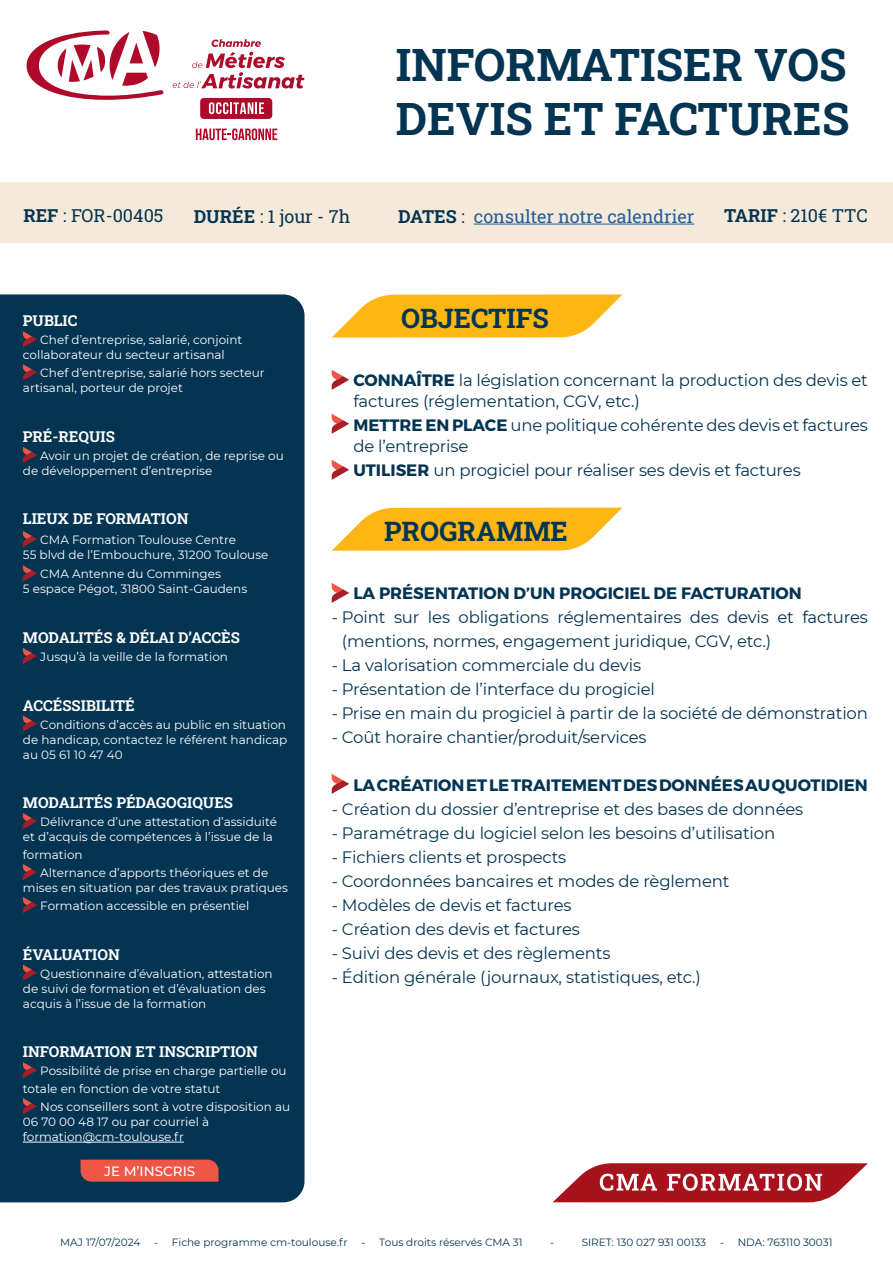
<style>
.page{position:relative;width:893px;height:1263px;background:#fff}
.page>*{position:absolute;margin:0;border:0;box-sizing:border-box;transform-origin:0 0}
.t1{font:700 45px/54px "Roboto Slab";color:#033452}
.t2{font:700 27px "Roboto Slab";color:#033452}
.t3{font:18px "Roboto Slab";color:#033452}
.t4{font:18px "Roboto Slab";color:#215e9e}
.t5{font:16.5px/21px "Montserrat";letter-spacing:-.01em;color:#033452}
.t6{font:700 16.5px "Montserrat";color:#033452}
.t7{font:700 15px "Roboto Slab";color:#fff}
.t8{font:500 13.5px "Montserrat";color:#fff}
.t9{font:12px/15px "Montserrat";color:#fff}
.t10{font:10.5px "Montserrat";color:#033452}
.s1{font-weight:700}
.s2{font-weight:700;color:#033452}
.s3{color:#033452}
</style>
<div class="page">
<div style="left:0;top:183px;width:893px;height:60px;background:#f5e9da"></div>
<hr style="left:474px;top:224px;width:220px;height:1px;background:#215e9e">
<svg style="left:332px;top:294px;width:290px;height:44px;background:#fdc33d"></svg>
<div style="left:0;top:294px;width:305px;height:908px;background:#033452"></div>
<svg style="left:23px;top:331px;width:14px;height:16px"></svg>
<svg style="left:23px;top:364px;width:14px;height:16px"></svg>
<svg style="left:27px;top:30px;width:137px;height:70px"></svg>
<div style="left:200px;top:98px;width:72px;height:21px;background:#b00a2b;border-radius:4px"></div>
<svg style="left:173px;top:39px;width:132px;height:50px"></svg>
<svg style="left:209px;top:102px;width:55px;height:12px"></svg>
<svg style="left:196px;top:128px;width:81px;height:12px"></svg>
<svg style="left:332px;top:370px;width:17px;height:20px"></svg>
<svg style="left:332px;top:414px;width:17px;height:20px"></svg>
<svg style="left:332px;top:460px;width:17px;height:20px"></svg>
<svg style="left:23px;top:813px;width:14px;height:16px"></svg>
<svg style="left:23px;top:864px;width:14px;height:16px"></svg>
<svg style="left:23px;top:897px;width:14px;height:16px"></svg>
<svg style="left:23px;top:447px;width:14px;height:16px"></svg>
<svg style="left:23px;top:964px;width:14px;height:17px"></svg>
<svg style="left:23px;top:715px;width:14px;height:17px"></svg>
<svg style="left:23px;top:648px;width:14px;height:16px"></svg>
<svg style="left:23px;top:531px;width:14px;height:16px"></svg>
<svg style="left:23px;top:565px;width:14px;height:17px"></svg>
<hr style="left:23px;top:1142px;width:161px;height:1px;background:#fff">
<svg style="left:23px;top:1062px;width:14px;height:16px"></svg>
<svg style="left:23px;top:1098px;width:14px;height:16px"></svg>
<div style="left:81px;top:1159px;width:138px;height:22px;background:#f05648"></div>
<svg style="left:332px;top:583px;width:17px;height:20px"></svg>
<svg style="left:332px;top:774px;width:17px;height:20px"></svg>
<svg style="left:332px;top:508px;width:290px;height:43px;background:#fdc239"></svg>
<svg style="left:553px;top:1163px;width:315px;height:39px"></svg>
<h1 class="t1" style="left:396px;top:37px;width:455px">INFORMATISER VOS<br>DEVIS ET FACTURES</h1>
<h3 class="t3" style="left:23px;top:203px;width:141px"><span class="s1">REF</span> : FOR-00405</h3>
<h3 class="t3" style="left:194px;top:204px;width:158px"><span class="s1">DURÉE</span> : 1 jour - 7h</h3>
<h3 class="t4" style="left:398px;top:204px;width:298px"><span class="s2">DATES</span> <span class="s3">:</span> consulter notre calendrier</h3>
<h3 class="t3" style="left:724px;top:203px;width:145px"><span class="s1">TARIF</span> : 210€ TTC</h3>
<p class="t7" style="left:23px;top:311px;width:56px">PUBLIC</p>
<h2 class="t2" style="left:401px;top:299px;width:149px">OBJECTIFS</h2>
<p class="t9" style="left:23px;top:332px;width:221px;text-indent:17px">Chef d’entreprise, salarié, conjoint collaborateur du secteur artisanal</p>
<p class="t9" style="left:23px;top:365px;width:243px;text-indent:17px">Chef d’entreprise, salarié hors secteur artisanal, porteur de projet</p>
<h3 class="t5" style="left:353px;top:369px;width:516px"><span class="s1">CONNAÎTRE</span> la législation concernant la production des devis et factures (réglementation, CGV, etc.)</h3>
<h3 class="t5" style="left:353px;top:414px;width:516px"><span class="s1">METTRE EN PLACE</span> une politique cohérente des devis et factures de l’entreprise</h3>
<h3 class="t5" style="left:353px;top:459px;width:449px"><span class="s1">UTILISER</span> un progiciel pour réaliser ses devis et factures</h3>
<p class="t7" style="left:23px;top:426px;width:93px">PRÉ-REQUIS</p>
<p class="t9" style="left:23px;top:448px;width:262px;text-indent:17px">Avoir un projet de création, de reprise ou de développement d’entreprise</p>
<p class="t7" style="left:23px;top:509px;width:167px">LIEUX DE FORMATION</p>
<p class="t9" style="left:23px;top:532px;width:247px;text-indent:17px">CMA Formation Toulouse Centre<br>55 blvd de l’Embouchure, 31200 Toulouse</p>
<p class="t9" style="left:23px;top:566px;width:226px;text-indent:17px">CMA Antenne du Comminges<br>5 espace Pégot, 31800 Saint-Gaudens</p>
<p class="t7" style="left:23px;top:627px;width:218px">MODALITÉS &amp; DÉLAI D’ACCÈS</p>
<p class="t9" style="left:40px;top:649px;width:189px">Jusqu’à la veille de la formation</p>
<p class="t7" style="left:23px;top:695px;width:113px">ACCÉSSIBILITÉ</p>
<p class="t9" style="left:23px;top:716px;width:266px;text-align:justify;text-indent:17px">Conditions d’accès au public en situation de handicap, contactez le référent handicap au 05 61 10 47 40</p>
<p class="t7" style="left:23px;top:792px;width:212px">MODALITÉS PÉDAGOGIQUES</p>
<p class="t9" style="left:23px;top:814px;width:256px;text-indent:17px">Délivrance d’une attestation d’assiduité et d’acquis de compétences à l’issue de la</p>
<p class="t9" style="left:40px;top:845px;width:230px;line-height:18px;text-indent:-17px">formation<br>Alternance d’apports théoriques et de</p>
<p class="t9" style="left:40px;top:878px;width:249px;line-height:18px;text-indent:-17px">mises en situation par des travaux pratiques<br>Formation accessible en présentiel</p>
<p class="t7" style="left:23px;top:944px;width:98px">ÉVALUATION</p>
<p class="t9" style="left:23px;top:965px;width:251px;text-indent:17px">Questionnaire d’évaluation, attestation de suivi de formation et d’évaluation des acquis à l’issue de la formation</p>
<p class="t7" style="left:23px;top:1041px;width:237px">INFORMATION ET INSCRIPTION</p>
<p class="t9" style="left:23px;top:1061px;width:265px;line-height:18px;text-indent:17px">Possibilité de prise en charge partielle ou totale en fonction de votre statut</p>
<p class="t9" style="left:23px;top:1099px;width:269px;text-indent:17px">Nos conseillers sont à votre disposition au<br>06 70 00 48 17 ou par courriel à formation@cm-toulouse.fr</p>
<p class="t8" style="left:104px;top:1162px;width:93px">JE M’INSCRIS</p>
<h2 class="t2" style="left:384px;top:512px;width:185px">PROGRAMME</h2>
<h3 class="t6" style="left:353px;top:583px;width:450px">LA PRÉSENTATION D’UN PROGICIEL DE FACTURATION</h3>
<h3 class="t5" style="left:342px;top:604px;width:527px;line-height:24px;text-indent:-10px">- Point sur les obligations réglementaires des devis et factures (mentions, normes, engagement juridique, CGV, etc.)</h3>
<h3 class="t5" style="left:332px;top:654px;width:311px">- La valorisation commerciale du devis</h3>
<h3 class="t5" style="left:332px;top:678px;width:325px">- Présentation de l’interface du progiciel</h3>
<h3 class="t5" style="left:332px;top:702px;width:538px">- Prise en main du progiciel à partir de la société de démonstration</h3>
<h3 class="t5" style="left:332px;top:726px;width:316px">- Coût horaire chantier/produit/services</h3>
<h3 class="t6" style="left:353px;top:775px;width:516px">LA CRÉATION ET LE TRAITEMENT DES DONNÉES AU QUOTIDIEN</h3>
<h3 class="t5" style="left:332px;top:798px;width:473px">- Création du dossier d’entreprise et des bases de données</h3>
<h3 class="t5" style="left:332px;top:822px;width:445px">- Paramétrage du logiciel selon les besoins d’utilisation</h3>
<h3 class="t5" style="left:332px;top:846px;width:236px">- Fichiers clients et prospects</h3>
<h3 class="t5" style="left:332px;top:870px;width:399px">- Coordonnées bancaires et modes de règlement</h3>
<h3 class="t5" style="left:332px;top:894px;width:241px">- Modèles de devis et factures</h3>
<h3 class="t5" style="left:332px;top:918px;width:250px">- Création des devis et factures</h3>
<h3 class="t5" style="left:332px;top:942px;width:280px">- Suivi des devis et des règlements</h3>
<h3 class="t5" style="left:332px;top:966px;width:371px">- Édition générale (journaux, statistiques, etc.)</h3>
<p class="t10" style="left:60px;top:1235px;width:82px">MAJ 17/07/2024</p>
<p class="t10" style="left:154px;top:1235px;width:195px">- Fiche programme cm-toulouse.fr</p>
<p class="t10" style="left:362px;top:1235px;width:163px">- Tous droits réservés CMA 31</p>
<p class="t10" style="left:550px;top:1235px;width:6px">-</p>
<p class="t10" style="left:582px;top:1235px;width:126px">SIRET: 130 027 931 00133</p>
<p class="t10" style="left:720px;top:1235px;width:114px">- NDA: 763110 30031</p>
</div>
